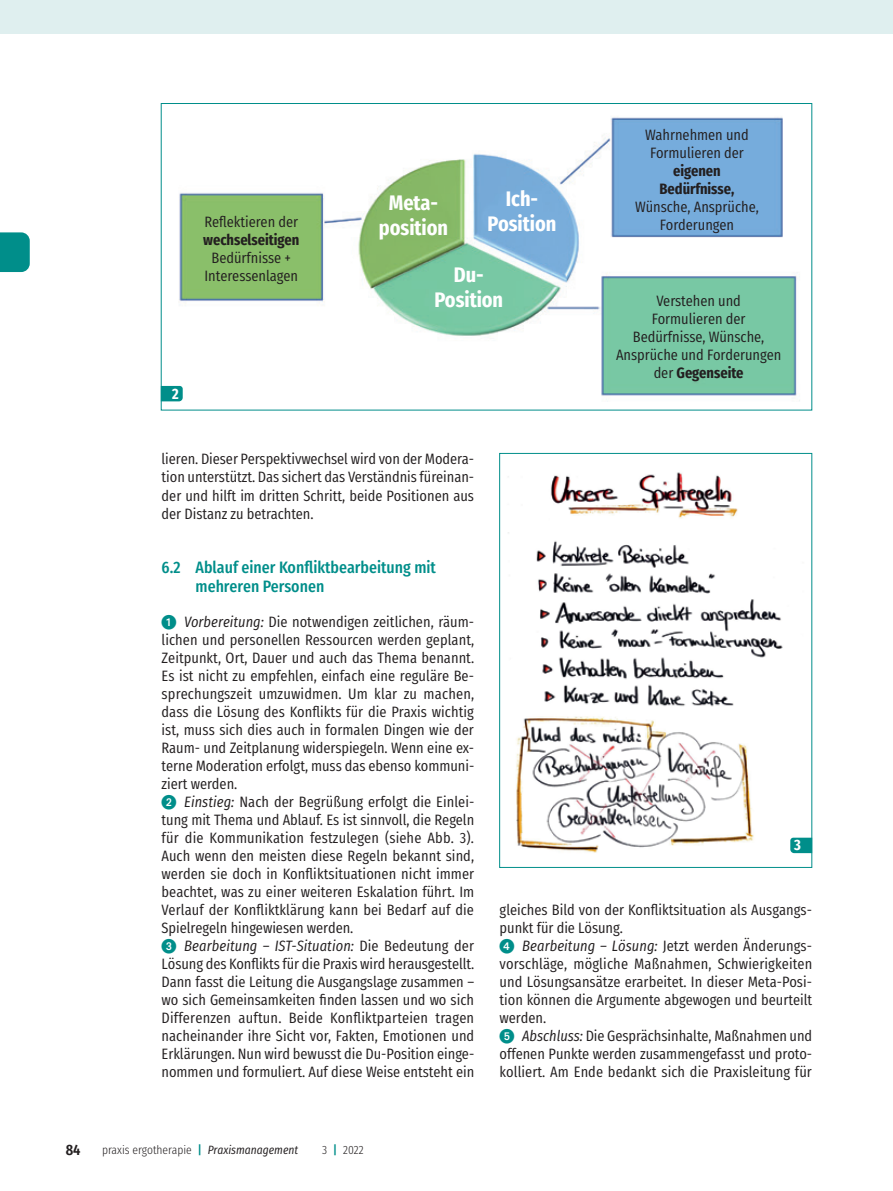
<style>
.page{position:relative;width:893px;height:1191px;background:#fff}
.page>*{position:absolute;margin:0;border:0;box-sizing:border-box;transform-origin:0 0}
.t1{font:700 21px/25.2px "Fira Sans Condensed";color:#fff;text-align:center}
.t2{font:500 16.5px/19.8px "Fira Sans Condensed";color:#008e8a}
.t3{font:15px/18px "Fira Sans Condensed";color:#231f20;text-align:center}
.t4{font:700 15px/18px "Fira Sans Condensed";color:#231f20;text-align:center}
.t5{font:600 15px "Fira Sans Condensed";color:#231f20}
.t6{font:700 15px "Fira Sans Condensed";color:#fff}
.t7{font:300 12px "Fira Sans Condensed";color:#231f20}
.s1{font-weight:700}
.s2{font-family:"European Pi One";color:#008e8a}
.s3{font-style:italic}
.s4{font-weight:500;color:#008e8a}
.s5{font-weight:400;font-style:italic}
</style>
<div class="page">
<svg style="left:0;top:232px;width:30px;height:40px"></svg>
<div style="left:0;top:0;width:893px;height:34px;background:#dfefef"></div>
<img style="left:163px;top:117px;width:637px;height:285px">
<svg style="left:161px;top:386px;width:22px;height:15px"></svg>
<img style="left:508px;top:472px;width:302px;height:382px">
<div style="left:499px;top:453px;width:313px;height:414px;border:1px solid #008e8a"></div>
<svg style="left:790px;top:837px;width:22px;height:16px"></svg>
<p class="t3" style="left:205px;top:211px;width:95px">Reflektieren der</p>
<p class="t4" style="left:203px;top:229px;width:98px">wechselseitigen</p>
<p class="t3" style="left:205px;top:247px;width:95px">Bedürfnisse +<br>Interessenlagen</p>
<p class="t6" style="left:172px;top:380px;width:8px">2</p>
<h1 class="t1" style="left:488px;top:184px;width:70px">Ich-<br>Position</h1>
<h1 class="t1" style="left:379px;top:187px;width:71px">Meta&shy;position</h1>
<h1 class="t1" style="left:434px;top:259px;width:70px">Du-<br>Position</h1>
<p class="t3" style="left:162px;top:448px;width:314px;text-align:justify">lieren. Dieser Perspektivwechsel wird von der Modera&shy;tion unterstützt. Das sichert das Verständnis füreinan&shy;der und hilft im dritten Schritt, beide Positionen aus der Distanz zu betrachten.</p>
<p class="t3" style="left:645px;top:124px;width:105px">Wahrnehmen und<br>Formulieren der</p>
<p class="t4" style="left:659px;top:160px;width:76px">eigenen<br>Bedürfnisse,</p>
<p class="t3" style="left:635px;top:196px;width:125px">Wünsche, Ansprüche,<br>Forderungen</p>
<p class="t3" style="left:616px;top:290px;width:167px">Verstehen und<br>Formulieren der<br>Bedürfnisse, Wünsche,<br>Ansprüche und Forderungen der <span class="s1">Gegenseite</span></p>
<p class="t2" style="left:196px;top:555px;width:242px;text-indent:-34px">6.2 Ablauf einer Konfliktbearbeitung mit mehreren Personen</p>
<p class="t3" style="left:162px;top:610px;width:314px;text-align:left"><span class="s2">1</span> <span class="s3">Vorbereitung:</span> Die notwendigen zeitlichen, räum&shy;lichen und personellen Ressourcen werden geplant, Zeitpunkt, Ort, Dauer und auch das Thema benannt.<br>Es ist nicht zu empfehlen, einfach eine reguläre Be&shy;sprechungszeit umzuwidmen. Um klar zu machen, dass die Lösung des Konflikts für die Praxis wichtig ist, muss sich dies auch in formalen Dingen wie der Raum- und Zeitplanung widerspiegeln. Wenn eine ex&shy;terne Moderation erfolgt, muss das ebenso kommuni&shy;ziert werden.<br><span class="s2">2</span> <span class="s3">Einstieg:</span> Nach der Begrüßung erfolgt die Einlei&shy;tung mit Thema und Ablauf. Es ist sinnvoll, die Regeln für die Kommunikation festzulegen (siehe Abb. 3).<br>Auch wenn den meisten diese Regeln bekannt sind, werden sie doch in Konfliktsituationen nicht immer beachtet, was zu einer weiteren Eskalation führt. Im Verlauf der Konfliktklärung kann bei Bedarf auf die Spielregeln hingewiesen werden.<br><span class="s2">3</span> <span class="s3">Bearbeitung – IST-Situation:</span> Die Bedeutung der Lösung des Konflikts für die Praxis wird herausgestellt.<br>Dann fasst die Leitung die Ausgangslage zusammen – wo sich Gemeinsamkeiten finden lassen und wo sich Differenzen auftun. Beide Konfliktparteien tragen nacheinander ihre Sicht vor, Fakten, Emotionen und Erklärungen. Nun wird bewusst die Du-Position einge&shy;nommen und formuliert. Auf diese Weise entsteht ein</p>
<p class="t6" style="left:794px;top:831px;width:8px">3</p>
<p class="t3" style="left:500px;top:898px;width:314px;text-align:left">gleiches Bild von der Konfliktsituation als Ausgangs&shy;punkt für die Lösung.<br><span class="s2">4</span> <span class="s3">Bearbeitung – Lösung:</span> Jetzt werden Änderungs&shy;vorschläge, mögliche Maßnahmen, Schwierigkeiten und Lösungsansätze erarbeitet. In dieser Meta-Posi&shy;tion können die Argumente abgewogen und beurteilt werden.<br><span class="s2">5</span> <span class="s3">Abschluss:</span> Die Gesprächsinhalte, Maßnahmen und offenen Punkte werden zusammengefasst und proto&shy;kolliert. Am Ende bedankt sich die Praxisleitung für</p>
<p class="t5" style="left:66px;top:1135px;width:16px">84</p>
<p class="t7" style="left:102px;top:1139px;width:198px">praxis ergotherapie <span class="s4">|</span> <span class="s5">Praxismanagement</span></p>
<p class="t7" style="left:322px;top:1139px;width:43px">3 <span class="s4">|</span> 2022</p>
</div>
